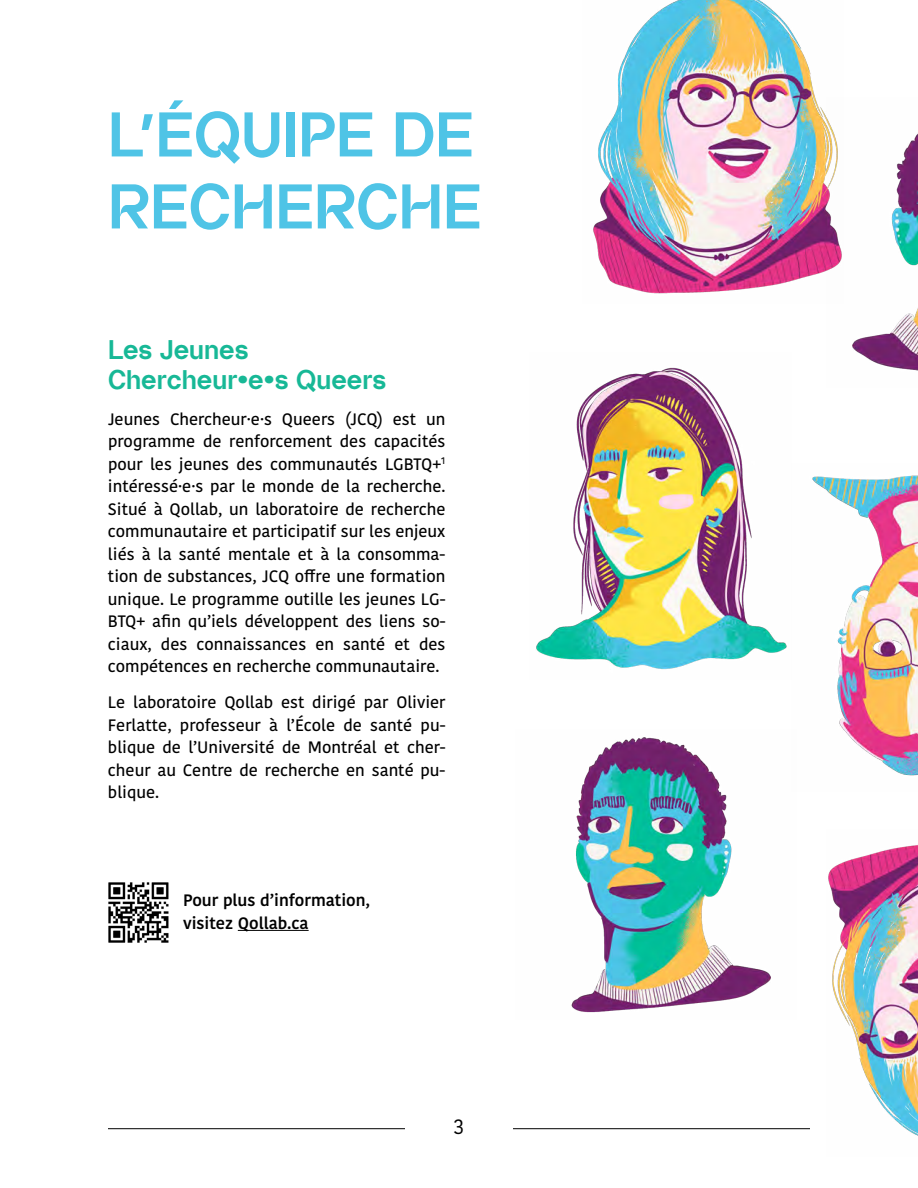
<style>
.page{position:relative;width:918px;height:1188px;background:#fff}
.page>*{position:absolute;margin:0;border:0;box-sizing:border-box;transform-origin:0 0}
.t1{font:700 63px/72px "Almarena Display";color:#4fc4e6}
.t2{font:700 27px/30px "Almarena Display";color:#17b896}
.t3{font:21px "Kohinoor Bangla";color:#000}
.t4{font:500 16.5px/22.5px "Kohinoor Bangla";color:#000;text-align:justify}
.t5{font:600 16.5px/22.5px "Kohinoor Bangla";color:#000}
</style>
<div class="page">
<hr style="left:108px;top:1128px;width:297px;height:1px;background:#000">
<hr style="left:513px;top:1128px;width:297px;height:1px;background:#000">
<hr style="left:238px;top:930px;width:71px;height:1px;background:#000">
<img style="left:536px;top:367px;width:251px;height:303px">
<img style="left:593px;top:0;width:233px;height:294px">
<img style="left:828px;top:845px;width:90px;height:291px">
<img style="left:812px;top:475px;width:106px;height:301px">
<img style="left:571px;top:737px;width:200px;height:276px">
<img style="left:826px;top:117px;width:92px;height:254px">
<img style="left:108px;top:882px;width:61px;height:61px">
<h1 class="t1" style="left:108px;top:97px;width:375px">L’ÉQUIPE DE<br>RECHERCHE</h1>
<h2 class="t2" style="left:108px;top:334px;width:280px">Les Jeunes<br>Chercheur·e·s Queers</h2>
<p class="t4" style="left:108px;top:407px;width:339px">Jeunes Chercheur·e·s Queers (JCQ) est un programme de renforcement des capacités pour les jeunes des communautés LGBTQ+<sup>1 </sup>intéressé·e·s par le monde de la recherche.<br>Situé à Qollab, un laboratoire de recherche communautaire et participatif sur les enjeux liés à la santé mentale et à la consomma&shy;tion de substances, JCQ offre une formation unique. Le programme outille les jeunes LG-BTQ+ afin qu’iels développent des liens so&shy;ciaux, des connaissances en santé et des compétences en recherche communautaire.</p>
<p class="t4" style="left:108px;top:691px;width:339px">Le laboratoire Qollab est dirigé par Olivier Ferlatte, professeur à l’École de santé pu&shy;blique de l’Université de Montréal et cher&shy;cheur au Centre de recherche en santé pu&shy;blique.</p>
<p class="t5" style="left:183px;top:889px;width:189px">Pour plus d’information, visitez Qollab.ca</p>
<p class="t3" style="left:454px;top:1111px;width:12px">3</p>
</div>
